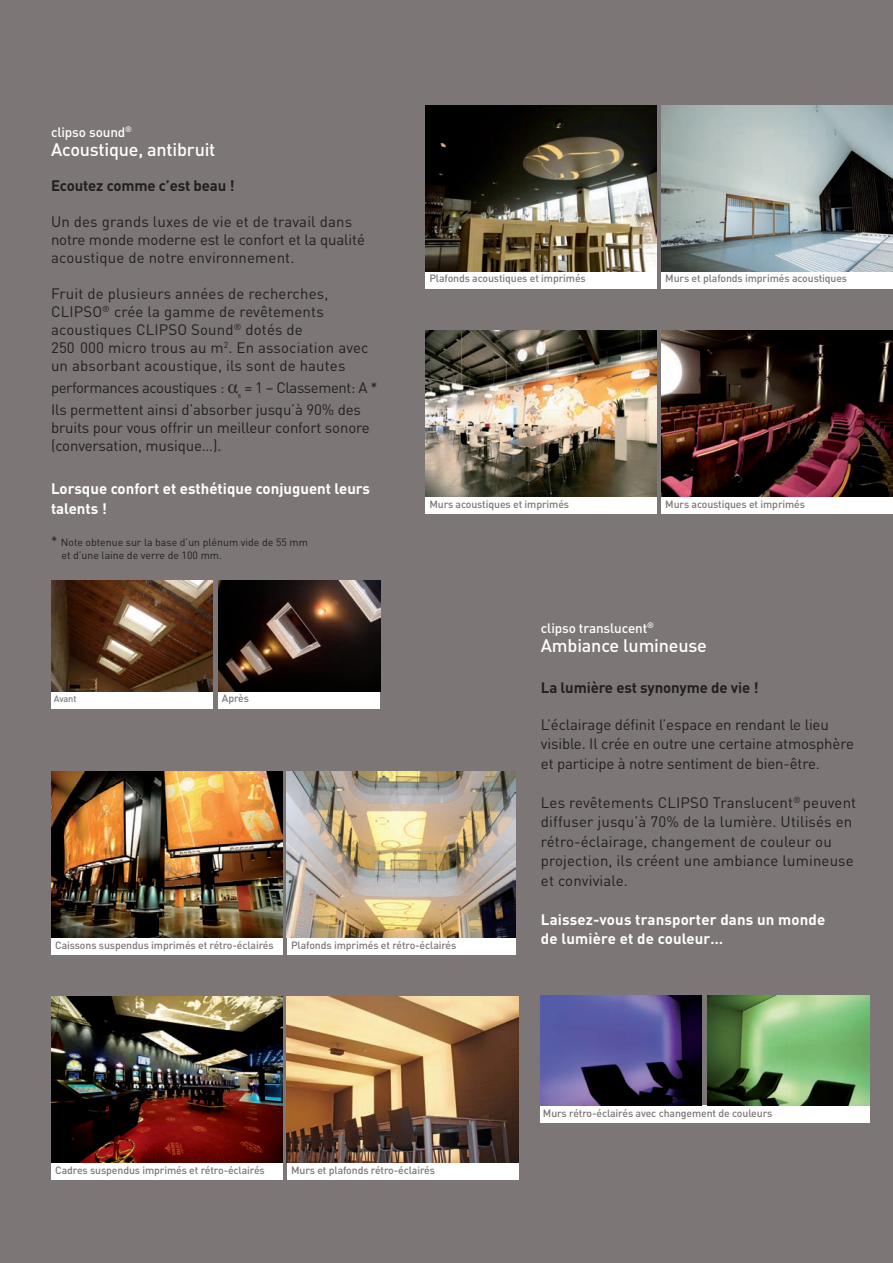
<style>
.page{position:relative;width:893px;height:1263px;background:#7d7676}
.page>*{position:absolute;margin:0;border:0;box-sizing:border-box;transform-origin:0 0}
.t1{font:500 18px "DIN";letter-spacing:-.01em;color:#fff}
.t2{font:15px/18px "DIN";color:#231f20}
.t3{font:700 15px/19.5px "DIN";color:#fff}
.t4{font:700 15px "DIN";letter-spacing:-.01em;color:#231f20}
.t5{font:15px "DIN";letter-spacing:-.025em;color:#231f20}
.t6{font:500 13.5px "DIN";letter-spacing:-.01em;color:#fff}
.t7{font:500 10.5px "DIN";letter-spacing:-.01em;color:#7d7676}
.t8{font:10.5px "DIN";color:#231f20}
.t9{font:500 9.15px "DIN";letter-spacing:-.015em;color:#7d7676}
.s1{font-family:"Times";font-size:18px}
.s2{font-size:13.5px}
</style>
<div class="page">
<div style="left:51px;top:691px;width:162px;height:17px;background:#fff"></div>
<div style="left:218px;top:691px;width:162px;height:17px;background:#fff"></div>
<div style="left:425px;top:496px;width:232px;height:17px;background:#fff"></div>
<img style="left:425px;top:331px;width:232px;height:165px">
<div style="left:661px;top:496px;width:232px;height:17px;background:#fff"></div>
<img style="left:661px;top:331px;width:232px;height:165px">
<div style="left:425px;top:271px;width:232px;height:17px;background:#fff"></div>
<img style="left:425px;top:105px;width:232px;height:166px">
<div style="left:661px;top:271px;width:232px;height:17px;background:#fff"></div>
<img style="left:661px;top:105px;width:232px;height:166px">
<div style="left:51px;top:1162px;width:232px;height:17px;background:#fff"></div>
<img style="left:51px;top:997px;width:232px;height:165px">
<div style="left:287px;top:1162px;width:232px;height:17px;background:#fff"></div>
<img style="left:287px;top:997px;width:232px;height:165px">
<div style="left:51px;top:937px;width:232px;height:17px;background:#fff"></div>
<img style="left:51px;top:771px;width:232px;height:166px">
<div style="left:287px;top:937px;width:229px;height:17px;background:#fff"></div>
<img style="left:287px;top:771px;width:229px;height:166px">
<div style="left:540px;top:1106px;width:330px;height:17px;background:#fff"></div>
<img style="left:540px;top:995px;width:162px;height:111px">
<img style="left:707px;top:995px;width:162px;height:111px">
<img style="left:51px;top:580px;width:162px;height:111px">
<img style="left:218px;top:580px;width:162px;height:111px">
<p class="t6" style="left:51px;top:123px;width:82px">clipso sound<sup>®</sup></p>
<p class="t1" style="left:51px;top:138px;width:166px">Acoustique, antibruit</p>
<p class="t4" style="left:51px;top:176px;width:185px">Ecoutez comme c’est beau !</p>
<p class="t2" style="left:51px;top:212px;width:315px">Un des grands luxes de vie et de travail dans notre monde moderne est le confort et la qualité acoustique de notre environnement.</p>
<p class="t2" style="left:51px;top:284px;width:319px">Fruit de plusieurs années de recherches, CLIPSO<sup>®</sup> crée la gamme de revêtements acoustiques CLIPSO Sound<sup>®</sup> dotés de<br>250 000 micro trous au m<sup>2</sup>. En association avec un absorbant acoustique, ils sont de hautes</p>
<p class="t5" style="left:51px;top:378px;width:328px">performances acoustiques : <span class="s1">α</span><sub>s</sub> = 1 – Classement: A *</p>
<p class="t2" style="left:51px;top:400px;width:320px">Ils permettent ainsi d’absorber jusqu’à 90% des bruits pour vous offrir un meilleur confort sonore (conversation, musique…).</p>
<p class="t3" style="left:51px;top:478px;width:321px">Lorsque confort et esthétique conjuguent leurs talents !</p>
<p class="t8" style="left:51px;top:536px;width:259px"><span class="s2">*</span> Note obtenue sur la base d’un plénum vide de 55 mm</p>
<p class="t8" style="left:61px;top:548px;width:162px">et d’une laine de verre de 100 mm.</p>
<p class="t7" style="left:429px;top:272px;width:158px">Plafonds acoustiques et imprimés</p>
<p class="t7" style="left:665px;top:272px;width:183px">Murs et plafonds imprimés acoustiques</p>
<p class="t7" style="left:429px;top:497px;width:141px">Murs acoustiques et imprimés</p>
<p class="t7" style="left:665px;top:497px;width:141px">Murs acoustiques et imprimés</p>
<p class="t9" style="left:54px;top:693px;width:24px">Avant</p>
<p class="t7" style="left:222px;top:692px;width:29px">Après</p>
<p class="t7" style="left:55px;top:938px;width:220px">Caissons suspendus imprimés et rétro-éclairés</p>
<p class="t7" style="left:291px;top:938px;width:167px">Plafonds imprimés et rétro-éclairés</p>
<p class="t7" style="left:55px;top:1163px;width:211px">Cadres suspendus imprimés et rétro-éclairés</p>
<p class="t7" style="left:291px;top:1163px;width:145px">Murs et plafonds rétro-éclairés</p>
<p class="t6" style="left:541px;top:619px;width:115px">clipso translucent<sup>®</sup></p>
<p class="t1" style="left:541px;top:634px;width:168px">Ambiance lumineuse</p>
<p class="t4" style="left:541px;top:678px;width:219px">La lumière est synonyme de vie !</p>
<p class="t2" style="left:541px;top:714px;width:315px;line-height:19.5px">L’éclairage définit l’espace en rendant le lieu visible. Il crée en outre une certaine atmosphère et participe à notre sentiment de bien-être.</p>
<p class="t2" style="left:541px;top:792px;width:317px;line-height:19.5px">Les revêtements CLIPSO Translucent<sup>®</sup> peuvent diffuser jusqu’à 70% de la lumière. Utilisés en rétro-éclairage, changement de couleur ou projection, ils créent une ambiance lumineuse et conviviale.</p>
<p class="t3" style="left:541px;top:909px;width:286px">Laissez-vous transporter dans un monde</p>
<p class="t3" style="left:541px;top:928px;width:184px">de lumière et de couleur…</p>
<p class="t7" style="left:543px;top:1107px;width:231px">Murs rétro-éclairés avec changement de couleurs</p>
</div>
